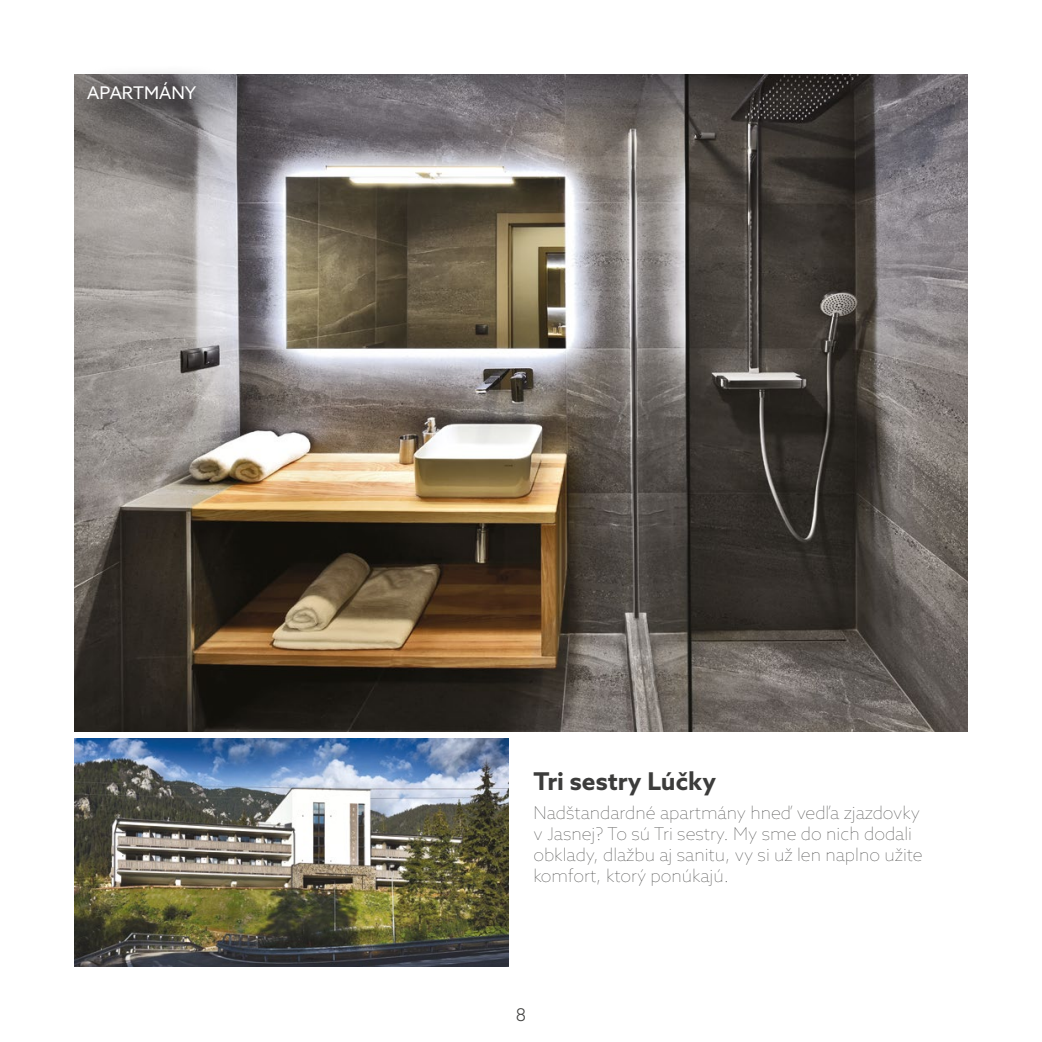
<style>
.page{position:relative;width:1042px;height:1042px;background:#fff}
.page>*{position:absolute;margin:0;border:0;box-sizing:border-box;transform-origin:0 0}
.t1{font:700 24.5px "Azo Sans";color:#3c3c3b}
.t2{font:100 17.5px/21px "Azo Sans";color:#3c3c3b}
.t3{font:17.5px "Azo Sans";color:#fff}
.t4{font:300 17.5px "Azo Sans";color:#3c3c3b}
</style>
<div class="page">
<img style="left:74px;top:74px;width:893px;height:658px">
<img style="left:74px;top:738px;width:434px;height:228px">
<div style="left:68px;top:63px;width:168px;height:79px;background:#000;opacity:.85"></div>
<p class="t3" style="left:87px;top:82px;width:110px">APARTMÁNY</p>
<h1 class="t1" style="left:533px;top:765px;width:184px">Tri sestry Lúčky</h1>
<p class="t2" style="left:533px;top:802px;width:391px">Nadštandardné apartmány hneď vedľa zjazdovky v Jasnej? To sú Tri sestry. My sme do nich dodali obklady, dlažbu aj sanitu, vy si už len naplno užite komfort, ktorý ponúkajú.</p>
<p class="t4" style="left:516px;top:1003px;width:12px">8</p>
</div>
